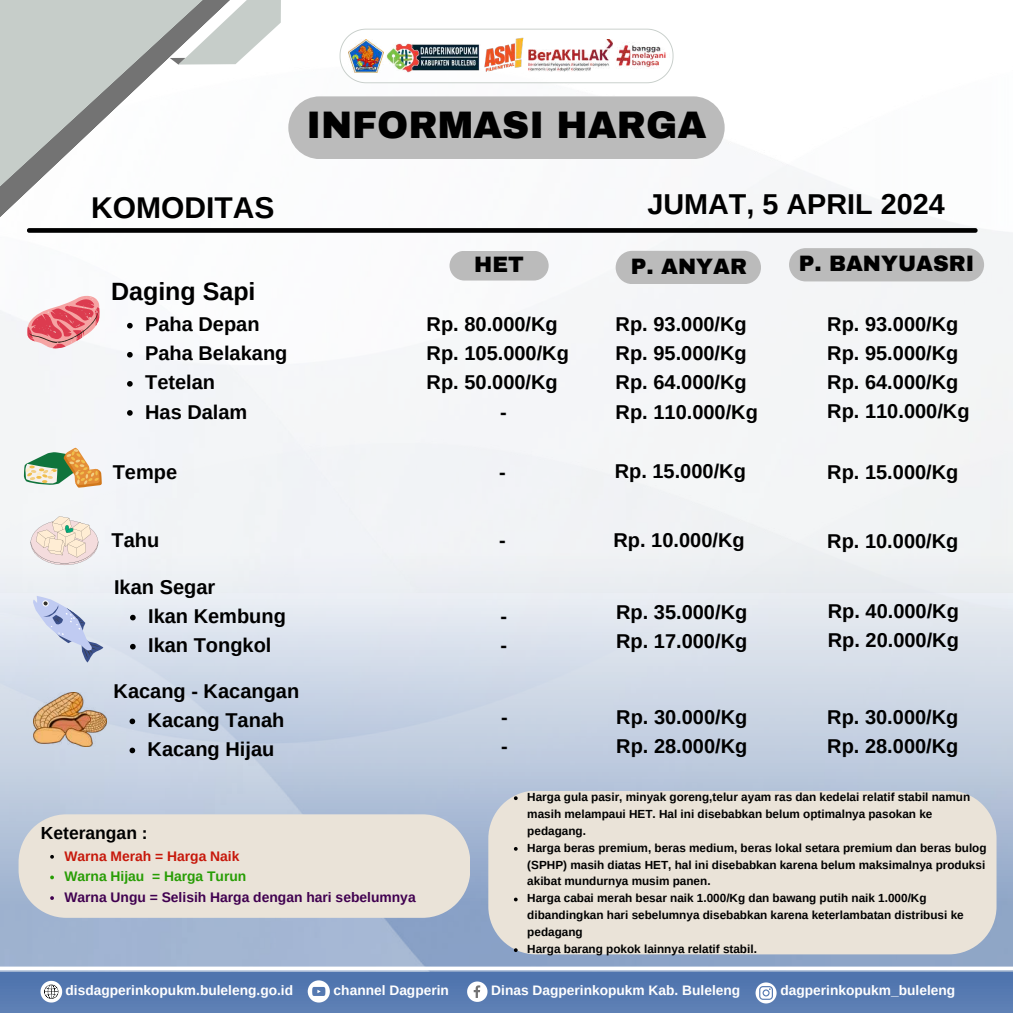
<style>
.page{position:relative;width:1013px;height:1013px;background:#fff}
.page>*{position:absolute;margin:0;border:0;box-sizing:border-box;transform-origin:0 0}
.t1{font:900 37.5px "Archivo";color:#000}
.t2{font:700 30px "Arimo";color:#000}
.t3{font:700 28.75px "Arimo";color:#000}
.t4{font:700 25px "Arimo";color:#000}
.t5{font:900 21.75px "Archivo";color:#000}
.t6{font:700 20px/29px "Arimo";color:#000}
.t7{font:700 17.5px "Arimo";color:#000}
.t8{font:700 13.88px "Arimo";color:#400050}
.t9{font:700 13.88px "Arimo";color:#279d04}
.t10{font:700 13.88px "Arimo";color:#c7180b}
.t11{font:700 13.75px "Arimo";color:#fff}
.t12{font:700 11.75px/16.9px "Arimo";color:#000}
</style>
<div class="page">
<div style="left:0;top:549px;width:1012px;height:463px;background:#567ab1"></div>
<img style="left:0;top:592px;width:1012px;height:379px">
<img style="left:0;top:28px;width:1012px;height:564px">
<svg style="left:467px;top:981px;width:20px;height:20px"></svg>
<svg style="left:40px;top:980px;width:22px;height:22px"></svg>
<svg style="left:308px;top:980px;width:22px;height:22px"></svg>
<svg style="left:755px;top:982px;width:21px;height:21px"></svg>
<svg style="left:0;top:966px;width:1012px;height:4px;background:#eff2f7"></svg>
<svg style="left:339px;top:29px;width:334px;height:54px"></svg>
<img style="left:349px;top:39px;width:34px;height:33px">
<img style="left:386px;top:42px;width:94px;height:30px">
<img style="left:528px;top:39px;width:82px;height:32px">
<img style="left:610px;top:39px;width:61px;height:35px">
<img style="left:481px;top:32px;width:47px;height:47px">
<svg style="left:243px;top:0;width:38px;height:65px"></svg>
<svg style="left:0;top:0;width:243px;height:266px"></svg>
<svg style="left:0;top:0;width:224px;height:215px"></svg>
<svg style="left:27px;top:228px;width:950px;height:5px;background:#0f0f0f"></svg>
<div style="left:288px;top:96px;width:436px;height:63px;background:#bbb;border-radius:31px"></div>
<div style="left:615px;top:251px;width:146px;height:33px;background:#bbb"></div>
<div style="left:789px;top:248px;width:195px;height:33px;background:#bbb"></div>
<svg style="left:27px;top:294px;width:73px;height:55px"></svg>
<svg style="left:20px;top:447px;width:82px;height:41px"></svg>
<svg style="left:31px;top:516px;width:67px;height:49px;background:#ede1d8"></svg>
<svg style="left:24px;top:590px;width:80px;height:76px;background:#d0d8ea"></svg>
<img style="left:34px;top:692px;width:73px;height:54px">
<div style="left:19px;top:814px;width:451px;height:103px;background:#eae3d8"></div>
<div style="left:449px;top:251px;width:99px;height:29px;background:#bbb;border-radius:15px"></div>
<div style="left:488px;top:790px;width:508px;height:164px;background:#eae3d8"></div>
<svg style="left:127px;top:323px;width:6px;height:5px"></svg>
<svg style="left:127px;top:352px;width:6px;height:5px"></svg>
<svg style="left:127px;top:381px;width:6px;height:5px"></svg>
<svg style="left:127px;top:410px;width:6px;height:6px"></svg>
<svg style="left:130px;top:614px;width:6px;height:6px"></svg>
<svg style="left:130px;top:644px;width:6px;height:5px"></svg>
<svg style="left:129px;top:718px;width:6px;height:6px"></svg>
<svg style="left:129px;top:747px;width:6px;height:6px"></svg>
<svg style="left:50px;top:855px;width:4px;height:3px"></svg>
<svg style="left:50px;top:875px;width:4px;height:4px"></svg>
<svg style="left:50px;top:896px;width:4px;height:4px"></svg>
<svg style="left:514px;top:796px;width:3px;height:4px"></svg>
<svg style="left:514px;top:897px;width:3px;height:4px"></svg>
<svg style="left:514px;top:948px;width:3px;height:4px"></svg>
<h1 class="t1" style="left:306px;top:105px;width:401px">INFORMASI HARGA</h1>
<h2 class="t2" style="left:91px;top:191px;width:185px">KOMODITAS</h2>
<h3 class="t3" style="left:647px;top:188px;width:299px">JUMAT, 5 APRIL 2024</h3>
<h3 class="t5" style="left:474px;top:253px;width:51px">HET</h3>
<h3 class="t5" style="left:631px;top:255px;width:118px">P. ANYAR</h3>
<h3 class="t5" style="left:798px;top:252px;width:177px">P. BANYUASRI</h3>
<h3 class="t4" style="left:111px;top:278px;width:146px">Daging Sapi</h3>
<h3 class="t6" style="left:145px;top:310px;width:144px">Paha Depan<br>Paha Belakang<br>Tetelan<br>Has Dalam</h3>
<h3 class="t6" style="left:615px;top:310px;width:144px">Rp. 93.000/Kg<br>Rp. 95.000/Kg<br>Rp. 64.000/Kg<br>Rp. 110.000/Kg</h3>
<h3 class="t6" style="left:426px;top:310px;width:144px;text-align:center">Rp. 80.000/Kg<br>Rp. 105.000/Kg<br>Rp. 50.000/Kg -</h3>
<h3 class="t6" style="left:113px;top:457px;width:66px">Tempe</h3>
<h3 class="t6" style="left:614px;top:456px;width:133px">Rp. 15.000/Kg</h3>
<h3 class="t6" style="left:499px;top:457px;width:8px">-</h3>
<h3 class="t6" style="left:827px;top:309px;width:144px">Rp. 93.000/Kg<br>Rp. 95.000/Kg<br>Rp. 64.000/Kg<br>Rp. 110.000/Kg</h3>
<h3 class="t6" style="left:827px;top:457px;width:133px">Rp. 15.000/Kg</h3>
<h3 class="t6" style="left:111px;top:525px;width:49px">Tahu</h3>
<h3 class="t6" style="left:613px;top:525px;width:133px">Rp. 10.000/Kg</h3>
<h3 class="t6" style="left:827px;top:526px;width:133px">Rp. 10.000/Kg</h3>
<h3 class="t6" style="left:148px;top:572px;width:139px;text-indent:-34px">Ikan Segar<br>Ikan Kembung<br>Ikan Tongkol</h3>
<h3 class="t6" style="left:499px;top:525px;width:8px">-</h3>
<h3 class="t6" style="left:616px;top:598px;width:133px">Rp. 35.000/Kg<br>Rp. 17.000/Kg</h3>
<h3 class="t6" style="left:827px;top:596px;width:133px">Rp. 40.000/Kg<br>Rp. 20.000/Kg</h3>
<h3 class="t6" style="left:500px;top:601px;width:8px">- -</h3>
<h3 class="t6" style="left:148px;top:676px;width:153px;text-indent:-34px">Kacang - Kacangan<br>Kacang Tanah<br>Kacang Hijau</h3>
<h3 class="t7" style="left:41px;top:823px;width:108px">Keterangan :</h3>
<p class="t10" style="left:64px;top:848px;width:177px">Warna Merah = Harga Naik</p>
<p class="t9" style="left:64px;top:868px;width:183px">Warna Hijau = Harga Turun</p>
<p class="t8" style="left:64px;top:889px;width:353px">Warna Ungu = Selisih Harga dengan hari sebelumnya</p>
<h3 class="t6" style="left:501px;top:702px;width:8px">- -</h3>
<h3 class="t6" style="left:616px;top:702px;width:133px">Rp. 30.000/Kg<br>Rp. 28.000/Kg</h3>
<h3 class="t6" style="left:827px;top:702px;width:133px">Rp. 30.000/Kg<br>Rp. 28.000/Kg</h3>
<p class="t12" style="left:527px;top:788px;width:461px">Harga gula pasir, minyak goreng,telur ayam ras dan kedelai relatif stabil namun masih melampaui HET. Hal ini disebabkan belum optimalnya pasokan ke pedagang.<br>Harga beras premium, beras medium, beras lokal setara premium dan beras bulog (SPHP) masih diatas HET, hal ini disebabkan karena belum maksimalnya produksi akibat mundurnya musim panen.<br>Harga cabai merah besar naik 1.000/Kg dan bawang putih naik 1.000/Kg dibandingkan hari sebelumnya disebabkan karena keterlambatan distribusi ke pedagang<br>Harga barang pokok lainnya relatif stabil.</p>
<p class="t11" style="left:66px;top:983px;width:229px">disdagperinkopukm.buleleng.go.id</p>
<p class="t11" style="left:333px;top:982px;width:117px">channel Dagperin</p>
<p class="t11" style="left:491px;top:983px;width:250px">Dinas Dagperinkopukm Kab. Buleleng</p>
<p class="t11" style="left:780px;top:983px;width:176px">dagperinkopukm_buleleng</p>
</div>
